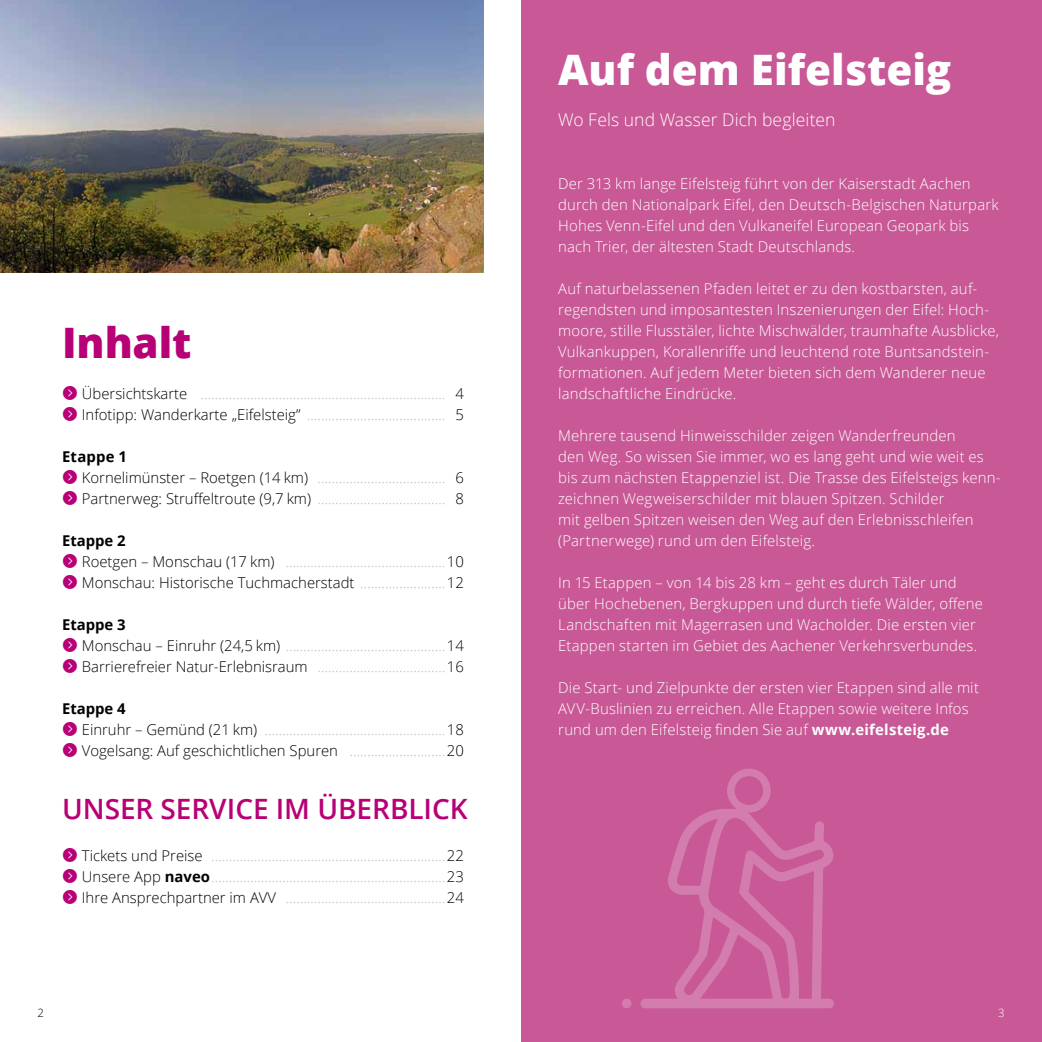
<style>
.page{position:relative;width:1042px;height:1042px;background:#fff}
.page>*{position:absolute;margin:0;border:0;box-sizing:border-box;transform-origin:0 0}
.t1{font:800 42px "Open Sans";color:#fff}
.t2{font:800 42px "Open Sans";color:#b80076}
.t3{font:600 28px "Open Sans";letter-spacing:-.005em;color:#b80076}
.t4{font:300 17.5px "Open Sans";letter-spacing:.005em;color:#fff}
.t5{font:300 14.88px/21px "Open Sans";letter-spacing:.01em;color:#fff}
.t6{font:300 14.88px "Open Sans";color:#000}
.t7{font:300 14.88px "Open Sans";color:#bbbcbd}
.t8{font:700 14.88px "Open Sans";color:#000}
.t9{font:300 11.38px "Open Sans";color:#fff}
.t10{font:300 11.38px "Open Sans";color:#000}
.s1{color:#b80076}
.s2{color:#000}
.s3{color:#bbbcbd}
.s4{font-weight:700;color:#000}
.s5{font-weight:700}
</style>
<div class="page">
<div style="left:521px;top:0;width:521px;height:1042px;background:#c85896"></div>
<img style="left:0;top:0;width:484px;height:272px">
<svg style="left:640px;top:768px;width:194px;height:240px"></svg>
<svg style="left:622px;top:999px;width:9px;height:9px"></svg>
<h1 class="t2" style="left:62px;top:311px;width:131px">Inhalt</h1>
<p class="t7" style="left:62px;top:383px;width:403px"><span class="s1">◻</span> <span class="s2">Übersichtskarte</span> …………………………………………………………… <span class="s2">4</span></p>
<p class="t6" style="left:62px;top:404px;width:403px"><span class="s1">◻</span> Infotipp: Wanderkarte „Eifelsteig” <span class="s3">…………………………………</span> 5</p>
<p class="t8" style="left:62px;top:446px;width:66px">Etappe 1</p>
<p class="t6" style="left:62px;top:467px;width:403px"><span class="s1">◻</span> Kornelimünster – Roetgen (14 km) <span class="s3">………………………………</span> 6</p>
<p class="t6" style="left:62px;top:488px;width:403px"><span class="s1">◻</span> Partnerweg: Struffeltroute (9,7 km) <span class="s3">………………………………</span> 8</p>
<p class="t8" style="left:62px;top:530px;width:65px">Etappe 2</p>
<p class="t6" style="left:62px;top:551px;width:403px"><span class="s1">◻</span> Roetgen – Monschau (17 km) <span class="s3">………………………………………</span>10</p>
<p class="t6" style="left:62px;top:572px;width:403px"><span class="s1">◻</span> Monschau: Historische Tuchmacherstadt <span class="s3">……………………</span>12</p>
<p class="t8" style="left:62px;top:614px;width:65px">Etappe 3</p>
<p class="t6" style="left:62px;top:635px;width:403px"><span class="s1">◻</span> Monschau – Einruhr (24,5 km) <span class="s3">………………………………………</span>14</p>
<p class="t6" style="left:62px;top:656px;width:403px"><span class="s1">◻</span> Barrierefreier Natur-Erlebnisraum <span class="s3">………………………………</span>16</p>
<p class="t8" style="left:62px;top:698px;width:65px">Etappe 4</p>
<p class="t6" style="left:62px;top:719px;width:403px"><span class="s1">◻</span> Einruhr – Gemünd (21 km) <span class="s3">……………………………………………</span>18</p>
<p class="t6" style="left:62px;top:740px;width:403px"><span class="s1">◻</span> Vogelsang: Auf geschichtlichen Spuren <span class="s3">………………………</span>20</p>
<h2 class="t3" style="left:62px;top:790px;width:407px">UNSER SERVICE IM ÜBERBLICK</h2>
<p class="t7" style="left:62px;top:845px;width:403px"><span class="s1">◻</span> <span class="s2">Tickets und Preise</span> …………………………………………………………<span class="s2">22</span></p>
<p class="t7" style="left:62px;top:866px;width:403px"><span class="s1">◻</span> <span class="s2">Unsere App</span> <span class="s4">naveo</span>…………………………………………………………<span class="s2">23</span></p>
<p class="t6" style="left:62px;top:887px;width:403px"><span class="s1">◻</span> Ihre Ansprechpartner im AVV <span class="s3">………………………………………</span>24</p>
<p class="t10" style="left:37px;top:1005px;width:8px">2</p>
<h1 class="t1" style="left:558px;top:38px;width:394px">Auf dem Eifelsteig</h1>
<p class="t4" style="left:558px;top:108px;width:279px">Wo Fels und Wasser Dich begleiten</p>
<p class="t5" style="left:558px;top:173px;width:442px">Der 313 km lange Eifelsteig führt von der Kaiserstadt Aachen durch den Nationalpark Eifel, den Deutsch-Belgischen Naturpark Hohes Venn-Eifel und den Vulkaneifel European Geopark bis nach Trier, der ältesten Stadt Deutschlands.</p>
<p class="t5" style="left:558px;top:278px;width:442px">Auf naturbelassenen Pfaden leitet er zu den kostbarsten, auf&shy;regendsten und imposantesten Inszenierungen der Eifel: Hoch&shy;moore, stille Flusstäler, lichte Mischwälder, traumhafte Ausblicke, Vulkankuppen, Korallenriffe und leuchtend rote Buntsandstein&shy;formationen. Auf jedem Meter bieten sich dem Wanderer neue landschaftliche Eindrücke.</p>
<p class="t5" style="left:558px;top:425px;width:444px">Mehrere tausend Hinweisschilder zeigen Wanderfreunden<br>den Weg. So wissen Sie immer, wo es lang geht und wie weit es bis zum nächsten Etappenziel ist. Die Trasse des Eifelsteigs kenn&shy;zeichnen Wegweiserschilder mit blauen Spitzen. Schilder<br>mit gelben Spitzen weisen den Weg auf den Erlebnisschleifen (Partnerwege) rund um den Eifelsteig.</p>
<p class="t5" style="left:558px;top:572px;width:426px">In 15 Etappen – von 14 bis 28 km – geht es durch Täler und über Hochebenen, Bergkuppen und durch tiefe Wälder, offene Landschaften mit Magerrasen und Wacholder. Die ersten vier Etappen starten im Gebiet des Aachener Verkehrsverbundes.</p>
<p class="t5" style="left:558px;top:677px;width:422px">Die Start- und Zielpunkte der ersten vier Etappen sind alle mit<br>AVV-Buslinien zu erreichen. Alle Etappen sowie weitere Infos rund um den Eifelsteig finden Sie auf <span class="s5">www.eifelsteig.de</span></p>
<p class="t9" style="left:998px;top:1005px;width:8px">3</p>
</div>
